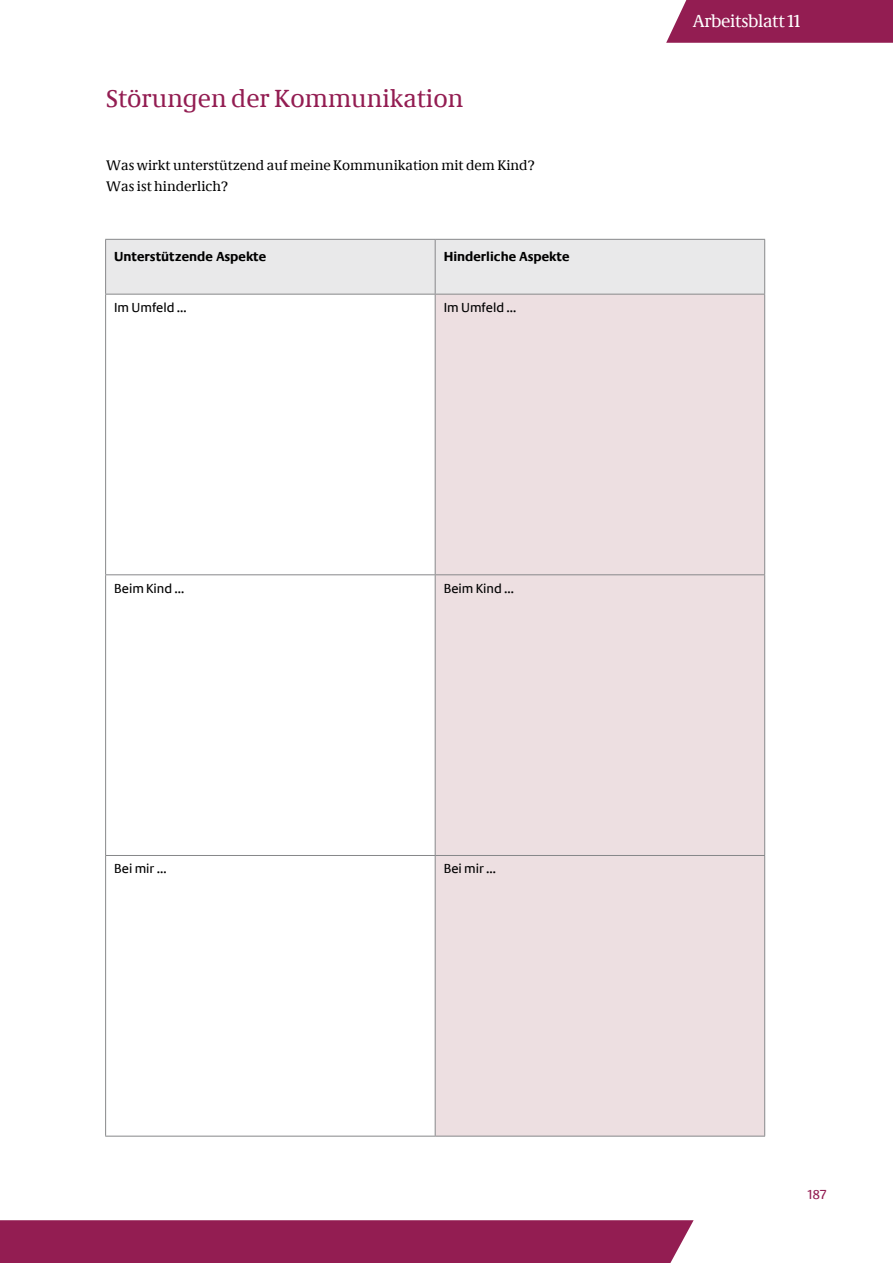
<style>
.page{position:relative;width:893px;height:1263px;background:#fff}
.page>*{position:absolute;margin:0;border:0;box-sizing:border-box;transform-origin:0 0}
.t1{font:25.5px "Neue Demos";color:#931d52}
.t2{font:18px "Neue Demos";letter-spacing:-.02em;color:#fff}
.t3{font:14.25px/21px "Neue Demos";color:#000}
.t4{font:13.5px "Neue Praxis";color:#000}
.t5{font:700 13.5px "Neue Praxis";color:#000}
.t6{font:13.5px "Neue Praxis";color:#931d52}
</style>
<div class="page">
<div style="left:0;top:1220px;width:694px;height:43px;background:#931d52"></div>
<svg style="left:666px;top:0;width:227px;height:43px;background:#98285a"></svg>
<div style="left:106px;top:240px;width:658px;height:54px;background:#e9e9ea"></div>
<div style="left:436px;top:295px;width:328px;height:841px;background:#eddfe1"></div>
<hr style="left:105px;top:239px;width:330px;height:1px;background:#87888a">
<hr style="left:105px;top:240px;width:1px;height:54px;background:#87888a">
<hr style="left:435px;top:239px;width:330px;height:1px;background:#87888a">
<hr style="left:435px;top:240px;width:1px;height:54px;background:#87888a">
<hr style="left:764px;top:240px;width:1px;height:54px;background:#87888a">
<hr style="left:105px;top:294px;width:330px;height:1px;background:#87888a">
<hr style="left:105px;top:294px;width:1px;height:280px;background:#87888a">
<hr style="left:435px;top:294px;width:330px;height:1px;background:#87888a">
<hr style="left:435px;top:294px;width:1px;height:280px;background:#87888a">
<hr style="left:764px;top:294px;width:1px;height:280px;background:#87888a">
<hr style="left:105px;top:574px;width:330px;height:1px;background:#87888a">
<hr style="left:105px;top:575px;width:1px;height:280px;background:#87888a">
<hr style="left:435px;top:574px;width:330px;height:1px;background:#87888a">
<hr style="left:435px;top:575px;width:1px;height:280px;background:#87888a">
<hr style="left:764px;top:575px;width:1px;height:280px;background:#87888a">
<hr style="left:105px;top:855px;width:330px;height:1px;background:#87888a">
<hr style="left:105px;top:856px;width:1px;height:280px;background:#87888a">
<hr style="left:435px;top:855px;width:330px;height:1px;background:#87888a">
<hr style="left:435px;top:856px;width:1px;height:280px;background:#87888a">
<hr style="left:764px;top:856px;width:1px;height:280px;background:#87888a">
<hr style="left:105px;top:1136px;width:330px;height:1px;background:#87888a">
<hr style="left:435px;top:1136px;width:330px;height:1px;background:#87888a">
<h1 class="t1" style="left:106px;top:83px;width:359px">Störungen der Kommunikation</h1>
<p class="t3" style="left:106px;top:155px;width:430px">Was wirkt unterstützend auf meine Kommunikation mit dem Kind?<br>Was ist hinderlich?</p>
<p class="t5" style="left:114px;top:248px;width:154px">Unterstützende Aspekte</p>
<p class="t5" style="left:444px;top:248px;width:127px">Hinderliche Aspekte</p>
<p class="t4" style="left:114px;top:299px;width:74px">Im Umfeld …</p>
<p class="t4" style="left:444px;top:299px;width:74px">Im Umfeld …</p>
<p class="t4" style="left:114px;top:580px;width:72px">Beim Kind …</p>
<p class="t4" style="left:444px;top:580px;width:72px">Beim Kind …</p>
<p class="t4" style="left:114px;top:861px;width:54px">Bei mir …</p>
<p class="t4" style="left:444px;top:861px;width:54px">Bei mir …</p>
<p class="t2" style="left:693px;top:10px;width:109px">Arbeitsblatt 11</p>
<p class="t6" style="left:808px;top:1186px;width:20px">187</p>
</div>
